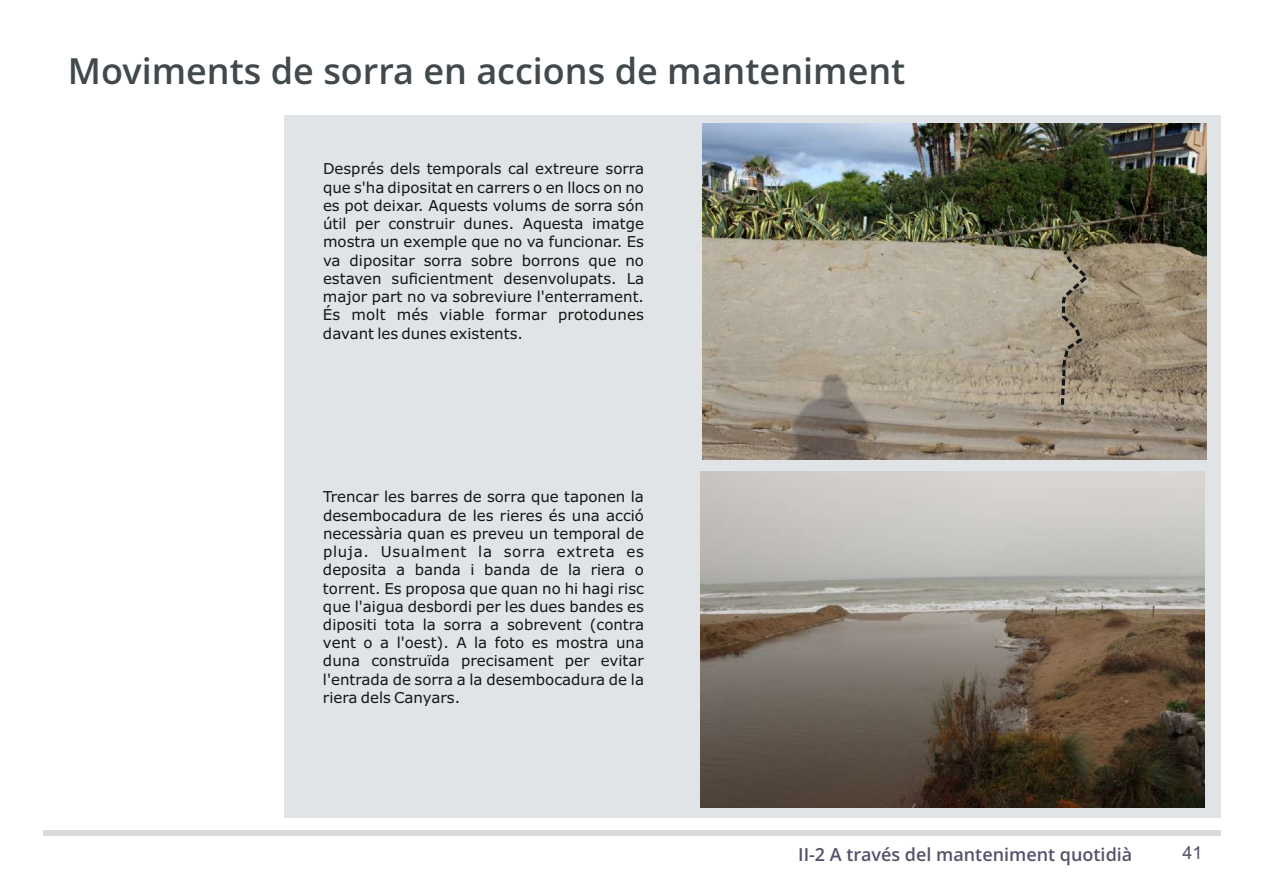
<style>
.page{position:relative;width:1263px;height:893px;background:#fff}
.page>*{position:absolute;margin:0;border:0;box-sizing:border-box;transform-origin:0 0}
.t1{font:600 36px "Open Sans";color:#41494d}
.t2{font:600 18px "Open Sans";color:#57526a}
.t3{font:18px "Arial";color:#57526a}
.t4{font:15px/18.3px "Verdana";color:#151616;text-align:justify}
</style>
<div class="page">
<div style="left:285px;top:115px;width:936px;height:702px;background:#e1e4e6"></div>
<div style="left:44px;top:830px;width:1177px;height:6px;background:#d9d9da"></div>
<img style="left:700px;top:471px;width:505px;height:337px">
<img style="left:702px;top:123px;width:505px;height:337px">
<svg style="left:1059px;top:247px;width:32px;height:161px;background:#928672"></svg>
<h1 class="t1" style="left:68px;top:56px;width:839px">Moviments de sorra en accions de manteniment</h1>
<p class="t4" style="left:323px;top:161px;width:323px">Després dels temporals cal extreure sorra que s'ha dipositat en carrers o en llocs on no es pot deixar. Aquests volums de sorra són útil per construir dunes. Aquesta imatge mostra un exemple que no va funcionar. Es va dipositar sorra sobre borrons que no estaven suficientment desenvolupats. La major part no va sobreviure l'enterrament.<br>És molt més viable formar protodunes davant les dunes existents.</p>
<p class="t4" style="left:323px;top:489px;width:323px">Trencar les barres de sorra que taponen la desembocadura de les rieres és una acció necessària quan es preveu un temporal de pluja. Usualment la sorra extreta es deposita a banda i banda de la riera o torrent. Es proposa que quan no hi hagi risc que l'aigua desbordi per les dues bandes es dipositi tota la sorra a sobrevent (contra vent o a l'oest). A la foto es mostra una duna construïda precisament per evitar l'entrada de sorra a la desembocadura de la riera dels Canyars.</p>
<p class="t2" style="left:798px;top:847px;width:336px">II-2 A través del manteniment quotidià</p>
<p class="t3" style="left:1182px;top:846px;width:22px">41</p>
</div>
